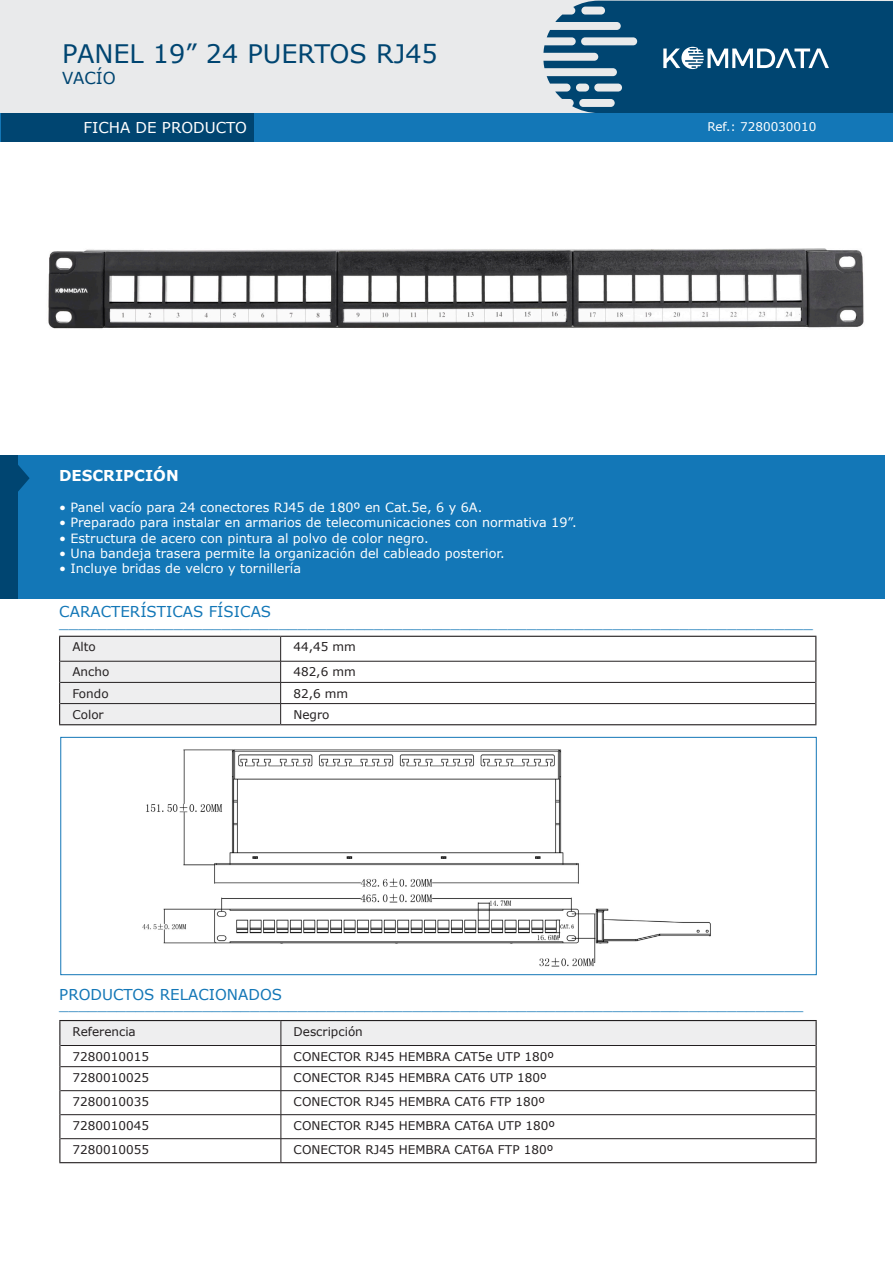
<style>
.page{position:relative;width:893px;height:1263px;background:#fff}
.page>*{position:absolute;margin:0;border:0;box-sizing:border-box;transform-origin:0 0}
.t1{font:25.5px "Verdana";color:#004571}
.t2{font:16.5px "Verdana";color:#004571}
.t3{font:15px "Verdana";color:#1377b7}
.t4{font:15px "Verdana";color:#fff}
.t5{font:700 15px "Verdana";color:#fff}
.t6{font:12.75px "Verdana";color:#fff}
.t7{font:12px "Verdana";color:#231f20}
.t8{font:12px "Verdana";color:#fff}
</style>
<div class="page">
<div style="left:0;top:1px;width:893px;height:112px;background:#e9eaeb"></div>
<div style="left:0;top:113px;width:893px;height:28px;background:#1377b7"></div>
<div style="left:0;top:455px;width:884px;height:144px;background:#1377b7"></div>
<hr style="left:281px;top:636px;width:535px;height:1px;background:#231f20">
<svg style="left:815px;top:637px;width:1px;height:87px"></svg>
<hr style="left:281px;top:724px;width:535px;height:1px;background:#231f20">
<hr style="left:281px;top:661px;width:534px;height:1px;background:#231f20">
<hr style="left:281px;top:682px;width:534px;height:1px;background:#231f20">
<hr style="left:281px;top:703px;width:534px;height:1px;background:#231f20">
<svg style="left:59px;top:636px;width:222px;height:89px;background:#e1e1e2"></svg>
<div style="left:0;top:455px;width:17px;height:144px;background:#004571"></div>
<svg style="left:17px;top:464px;width:13px;height:28px"></svg>
<svg style="left:59px;top:1020px;width:758px;height:143px"></svg>
<img style="left:142px;top:749px;width:569px;height:218px">
<div style="left:60px;top:737px;width:757px;height:238px;border:1px solid #1377b7"></div>
<div style="left:1px;top:113px;width:253px;height:28px;background:#004571"></div>
<svg style="left:543px;top:1px;width:350px;height:112px;background:#235e84"></svg>
<img style="left:48px;top:248px;width:816px;height:81px">
<p class="t1" style="left:62px;top:36px;width:377px">PANEL 19” 24 PUERTOS RJ45</p>
<p class="t2" style="left:62px;top:67px;width:55px">VACÍO</p>
<p class="t4" style="left:83px;top:117px;width:165px">FICHA DE PRODUCTO</p>
<p class="t8" style="left:707px;top:118px;width:111px">Ref.: 7280030010</p>
<p class="t5" style="left:59px;top:464px;width:121px">DESCRIPCIÓN</p>
<p class="t6" style="left:59px;top:499px;width:425px">• Panel vacío para 24 conectores RJ45 de 180º en Cat.5e, 6 y 6A.</p>
<p class="t6" style="left:59px;top:514px;width:519px">• Preparado para instalar en armarios de telecomunicaciones con normativa 19”.</p>
<p class="t6" style="left:59px;top:529px;width:371px">• Estructura de acero con pintura al polvo de color negro.</p>
<p class="t6" style="left:59px;top:545px;width:447px">• Una bandeja trasera permite la organización del cableado posterior.</p>
<p class="t6" style="left:59px;top:560px;width:244px">• Incluye bridas de velcro y tornillería</p>
<p class="t3" style="left:59px;top:601px;width:213px">CARACTERÍSTICAS FÍSICAS</p>
<p class="t3" style="left:59px;top:612px;width:755px">_______________________________________________________________________________</p>
<p class="t7" style="left:72px;top:639px;width:25px">Alto</p>
<p class="t7" style="left:293px;top:639px;width:64px">44,45 mm</p>
<p class="t7" style="left:72px;top:664px;width:38px">Ancho</p>
<p class="t7" style="left:293px;top:664px;width:64px">482,6 mm</p>
<p class="t7" style="left:72px;top:685px;width:38px">Fondo</p>
<p class="t7" style="left:293px;top:685px;width:56px">82,6 mm</p>
<p class="t7" style="left:72px;top:706px;width:33px">Color</p>
<p class="t7" style="left:293px;top:706px;width:38px">Negro</p>
<p class="t3" style="left:59px;top:984px;width:224px">PRODUCTOS RELACIONADOS</p>
<p class="t3" style="left:59px;top:994px;width:746px">______________________________________________________________________________</p>
<p class="t7" style="left:73px;top:1023px;width:65px">Referencia</p>
<p class="t7" style="left:294px;top:1023px;width:71px">Descripción</p>
<p class="t7" style="left:73px;top:1048px;width:78px">7280010015</p>
<p class="t7" style="left:294px;top:1048px;width:262px">CONECTOR RJ45 HEMBRA CAT5e UTP 180º</p>
<p class="t7" style="left:73px;top:1069px;width:78px">7280010025</p>
<p class="t7" style="left:294px;top:1069px;width:255px">CONECTOR RJ45 HEMBRA CAT6 UTP 180º</p>
<p class="t7" style="left:73px;top:1093px;width:78px">7280010035</p>
<p class="t7" style="left:294px;top:1093px;width:253px">CONECTOR RJ45 HEMBRA CAT6 FTP 180º</p>
<p class="t7" style="left:73px;top:1117px;width:78px">7280010045</p>
<p class="t7" style="left:294px;top:1117px;width:263px">CONECTOR RJ45 HEMBRA CAT6A UTP 180º</p>
<p class="t7" style="left:73px;top:1141px;width:78px">7280010055</p>
<p class="t7" style="left:294px;top:1141px;width:261px">CONECTOR RJ45 HEMBRA CAT6A FTP 180º</p>
</div>
